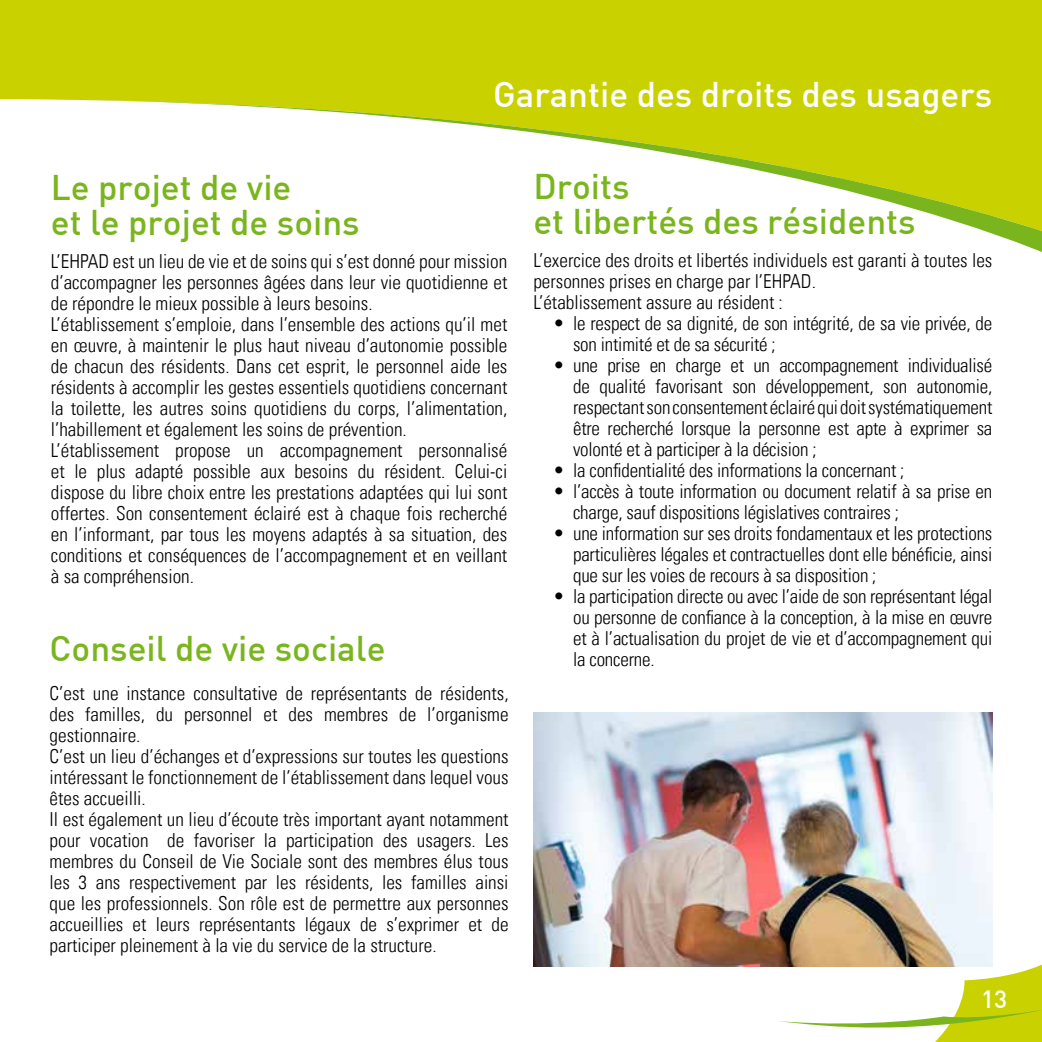
<style>
.page{position:relative;width:1042px;height:1042px;background:#fff}
.page>*{position:absolute;margin:0;border:0;box-sizing:border-box;transform-origin:0 0}
.t1{font:500 35px/35px "DIN";color:#7ab51d}
.t2{font:500 35px "DIN";color:#fff}
.t3{font:500 24.5px "DIN";color:#fff}
.t4{font:300 condensed 19.25px/21px "Univers LT";color:#000}
</style>
<div class="page">
<div style="left:1px;top:0;width:1041px;height:99px;background:#c9d200"></div>
<svg style="left:0;top:99px;width:1042px;height:153px"></svg>
<hr style="left:0;top:0;width:1px;height:99px;background:#c9d200">
<svg style="left:614px;top:873px;width:428px;height:169px"></svg>
<svg style="left:778px;top:1009px;width:264px;height:27px"></svg>
<img style="left:533px;top:713px;width:459px;height:253px">
<h1 class="t1" style="left:51px;top:169px;width:310px">Le projet de vie<br>et le projet de soins</h1>
<h1 class="t2" style="left:493px;top:72px;width:501px">Garantie des droits des usagers</h1>
<h1 class="t1" style="left:533px;top:167px;width:384px">Droits<br>et libertés des résidents</h1>
<p class="t4" style="left:51px;top:251px;width:458px">L’EHPAD est un lieu de vie et de soins qui s’est donné pour mission d’accompagner les personnes âgées dans leur vie quotidienne et de répondre le mieux possible à leurs besoins.<br>L’établissement s’emploie, dans l’ensemble des actions qu’il met en œuvre, à maintenir le plus haut niveau d’autonomie possible de chacun des résidents. Dans cet esprit, le personnel aide les résidents à accomplir les gestes essentiels quotidiens concernant la toilette, les autres soins quotidiens du corps, l’alimentation, l’habillement et également les soins de prévention.<br>L’établissement propose un accompagnement personnalisé et le plus adapté possible aux besoins du résident. Celui-ci dispose du libre choix entre les prestations adaptées qui lui sont offertes. Son consentement éclairé est à chaque fois recherché en l’informant, par tous les moyens adaptés à sa situation, des conditions et conséquences de l’accompagnement et en veillant à sa compréhension.</p>
<h1 class="t1" style="left:50px;top:630px;width:337px">Conseil de vie sociale</h1>
<p class="t4" style="left:50px;top:682px;width:460px">C’est une instance consultative de représentants de résidents, des familles, du personnel et des membres de l’organisme gestionnaire.<br>C’est un lieu d’échanges et d’expressions sur toutes les questions intéressant le fonctionnement de l’établissement dans lequel vous êtes accueilli.<br>Il est également un lieu d’écoute très important ayant notamment pour vocation de favoriser la participation des usagers. Les membres du Conseil de Vie Sociale sont des membres élus tous les 3 ans respectivement par les résidents, les familles ainsi que les professionnels. Son rôle est de permettre aux personnes accueillies et leurs représentants légaux de s’exprimer et de participer pleinement à la vie du service de la structure.</p>
<p class="t4" style="left:533px;top:250px;width:460px">L’exercice des droits et libertés individuels est garanti à toutes les personnes prises en charge par l’EHPAD.<br>L’établissement assure au résident :</p>
<p class="t4" style="left:573px;top:313px;width:421px;text-indent:-20px">• le respect de sa dignité, de son intégrité, de sa vie privée, de son intimité et de sa sécurité ;</p>
<p class="t4" style="left:573px;top:355px;width:421px;text-align:justify;text-indent:-20px">• une prise en charge et un accompagnement individualisé de qualité favorisant son développement, son autonomie, respectant son consentement éclairé qui doit systématiquement être recherché lorsque la personne est apte à exprimer sa volonté et à participer à la décision ;</p>
<p class="t4" style="left:553px;top:460px;width:353px">• la confidentialité des informations la concernant ;</p>
<p class="t4" style="left:573px;top:481px;width:421px;text-indent:-20px">• l’accès à toute information ou document relatif à sa prise en charge, sauf dispositions législatives contraires ;</p>
<p class="t4" style="left:573px;top:523px;width:421px;text-align:justify;text-indent:-20px">• une information sur ses droits fondamentaux et les protections particulières légales et contractuelles dont elle bénéficie, ainsi que sur les voies de recours à sa disposition ;</p>
<p class="t4" style="left:573px;top:586px;width:421px;text-align:justify;text-indent:-20px">• la participation directe ou avec l’aide de son représentant légal ou personne de confiance à la conception, à la mise en œuvre et à l’actualisation du projet de vie et d’accompagnement qui la concerne.</p>
<p class="t3" style="left:981px;top:983px;width:28px">13</p>
</div>
